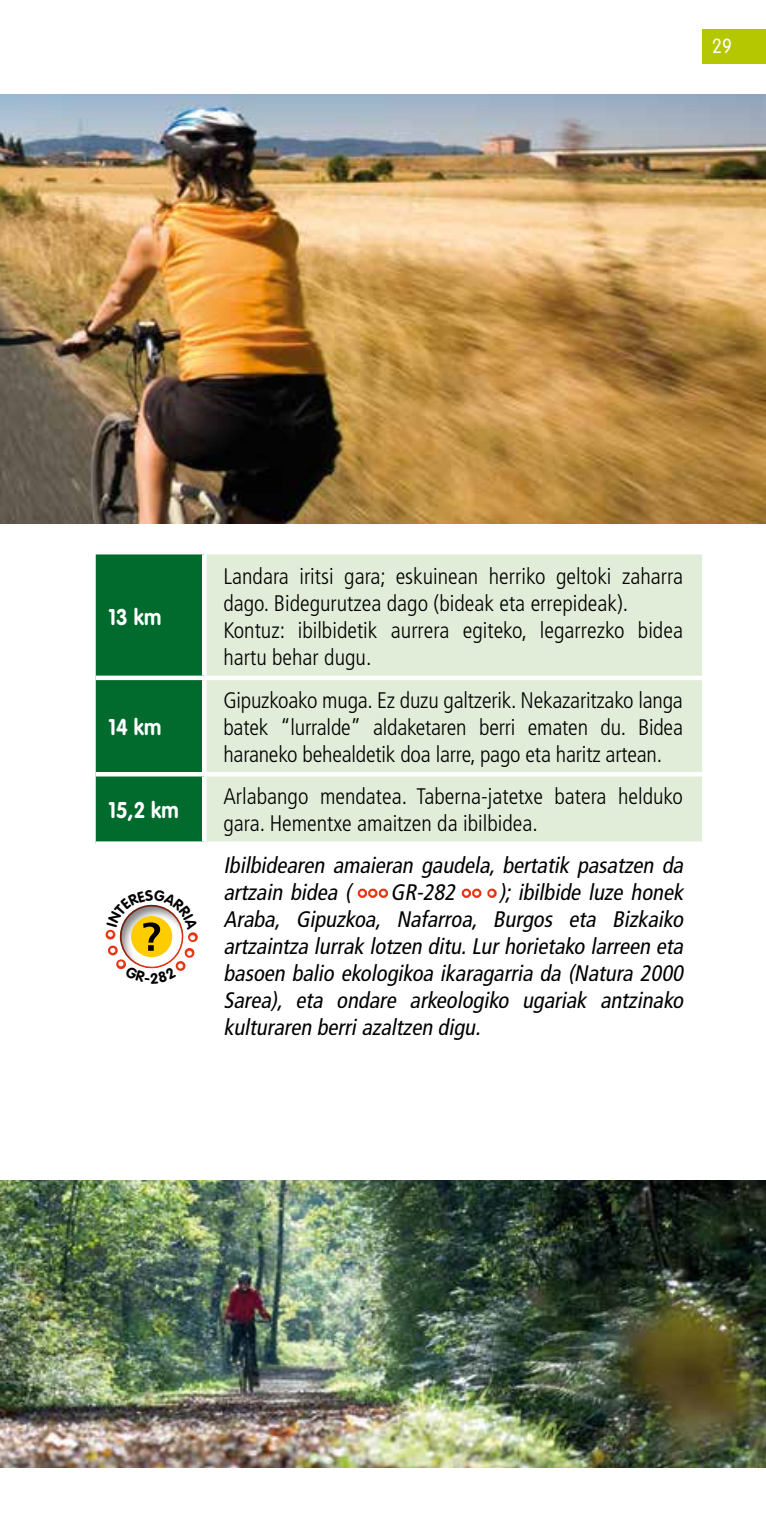
<style>
.page{position:relative;width:766px;height:1531px;background:#fff}
.page>*{position:absolute;margin:0;border:0;box-sizing:border-box;transform-origin:0 0}
.t1{font:300 condensed 22.5px/27px "Frutiger";color:#000}
.t2{font:italic condensed 22.5px/27px "Frutiger";color:#000;text-align:justify}
.t3{font:700 22.5px "VAG Rounded";letter-spacing:.01em;color:#fff;scale:.9 1}
.t4{font:300 20.25px "VAG Rounded";color:#fff;scale:.9 1}
.s1{font-family:"VAG Rounded";font-weight:700;font-style:normal;font-stretch:normal;font-size:13.5px;color:#fff}
</style>
<div class="page">
<div style="left:702px;top:29px;width:63px;height:35px;background:#b5c700"></div>
<div style="left:96px;top:554px;width:106px;height:287px;background:#006b2d"></div>
<div style="left:206px;top:554px;width:496px;height:287px;background:#e2edd9"></div>
<div style="left:96px;top:675px;width:108px;height:5px;background:#fff"></div>
<div style="left:204px;top:675px;width:498px;height:5px;background:#fff"></div>
<hr style="left:96px;top:772px;width:108px;height:4px;background:#fff">
<hr style="left:204px;top:772px;width:498px;height:4px;background:#fff">
<div style="left:357px;top:888px;width:10px;height:10px;border:4px solid #e63312;border-radius:50%"></div>
<div style="left:368px;top:888px;width:9px;height:10px;border:4px solid #e63312;border-radius:50%"></div>
<div style="left:378px;top:888px;width:10px;height:10px;border:4px solid #e63312;border-radius:50%"></div>
<div style="left:461px;top:888px;width:10px;height:10px;border:4px solid #e63312;border-radius:50%"></div>
<div style="left:472px;top:888px;width:9px;height:10px;border:4px solid #e63312;border-radius:50%"></div>
<div style="left:487px;top:888px;width:9px;height:10px;border:4px solid #e63312;border-radius:50%"></div>
<img style="left:0;top:95px;width:765px;height:428px">
<img style="left:0;top:1180px;width:765px;height:287px">
<div style="left:105px;top:930px;width:10px;height:9px;border:5px solid #e63312;border-radius:50%"></div>
<svg style="left:106px;top:904px;width:92px;height:67px"></svg>
<p class="t4" style="left:712px;top:35px;width:24px">29</p>
<p class="t3" style="left:108px;top:604px;width:60px">13 km</p>
<p class="t3" style="left:108px;top:714px;width:60px">14 km</p>
<p class="t3" style="left:108px;top:796px;width:79px">15,2 km</p>
<p class="t1" style="left:223px;top:563px;width:461px">Landara iritsi gara; eskuinean herriko geltoki zaharra dago. Bidegurutzea dago (bideak eta errepideak).<br>Kontuz: ibilbidetik aurrera egiteko, legarrezko bidea hartu behar dugu.</p>
<p class="t1" style="left:223px;top:686px;width:461px;text-align:justify">Gipuzkoako muga. Ez duzu galtzerik. Nekazaritzako langa batek “lurralde” aldaketaren berri ematen du. Bidea haraneko behealdetik doa larre, pago eta haritz artean.</p>
<p class="t1" style="left:223px;top:783px;width:461px">Arlabango mendatea. Taberna-jatetxe batera helduko gara. Hementxe amaitzen da ibilbidea.</p>
<p class="t2" style="left:223px;top:852px;width:465px">Ibilbidearen amaieran gaudela, bertatik pasatzen da artzain bidea ( <span class="s1">• • •</span> GR-282 <span class="s1">• • •</span> ); ibilbide luze honek Araba, Gipuzkoa, Nafarroa, Burgos eta Bizkaiko artzaintza lurrak lotzen ditu.Lurhorietako larreen eta basoen balio ekologikoa ikaragarria da (Natura 2000<br>Sarea), eta ondare arkeologiko ugariak antzinako kulturaren berriazaltzen digu.</p>
</div>
